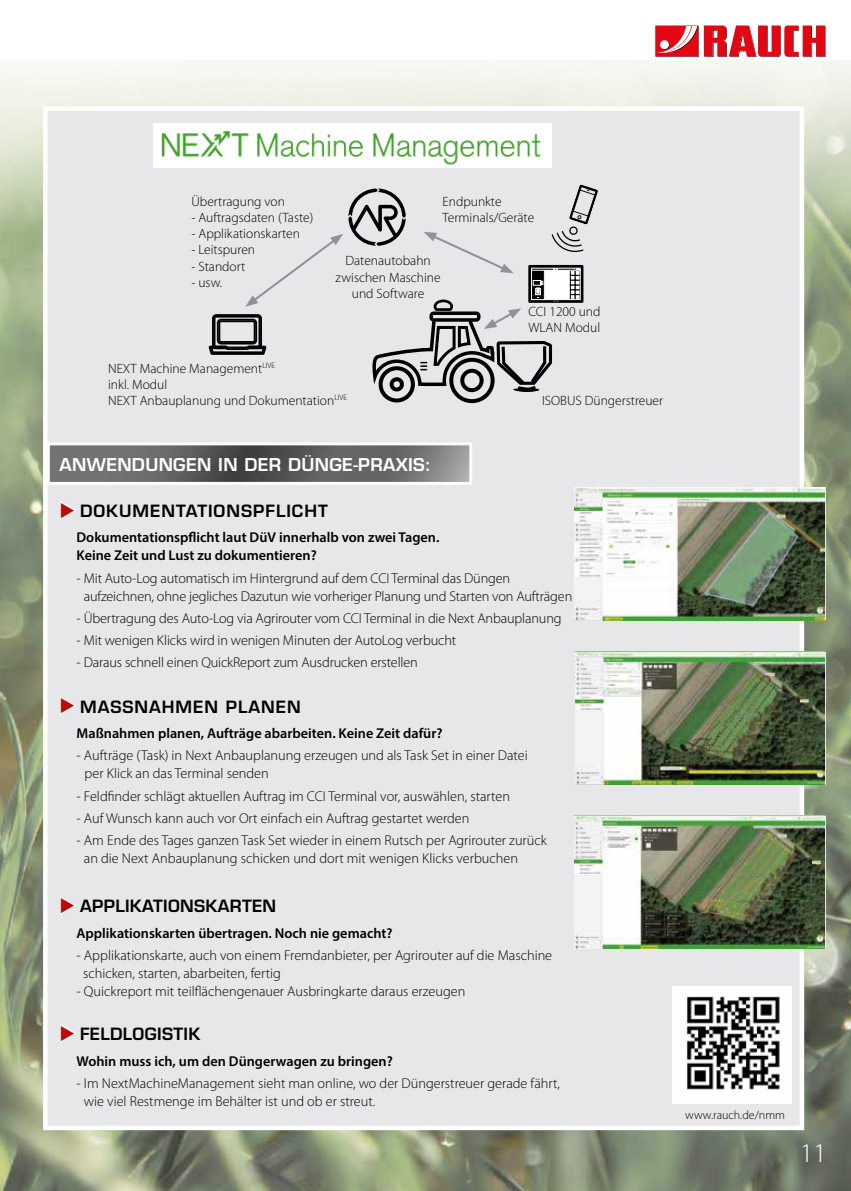
<style>
.page{position:relative;width:851px;height:1191px;background:#fff}
.page>*{position:absolute;margin:0;border:0;box-sizing:border-box;transform-origin:0 0}
.t1{font:300 27px "Myriad Pro";color:#fff}
.t2{font:600 17.25px "Eurostile LT Std";letter-spacing:.02em;color:#fff}
.t3{font:600 16.5px "Eurostile LT Std";letter-spacing:.06em;color:#000}
.t4{font:600 16.5px "Eurostile LT Std";letter-spacing:.02em;color:#000}
.t5{font:300 14.25px/18px "Myriad Pro";color:#000}
.t6{font:600 14.25px/18px "Myriad Pro";color:#000}
.t7{font:300 13.5px/16.2px "Myriad Pro";color:#000}
.t8{font:300 12px "Myriad Pro";color:#000}
.s1{color:#fff}
</style>
<div class="page">
<img style="left:0;top:234px;width:850px;height:957px">
<div style="left:0;top:0;width:850px;height:234px;background:linear-gradient(to bottom,#fff,#b4c29b)"></div>
<div style="left:43px;top:106px;width:761px;height:1024px;background:#e7e7e9;border:4px solid #fff"></div>
<img style="left:574px;top:816px;width:250px;height:132px">
<img style="left:672px;top:986px;width:119px;height:117px">
<img style="left:575px;top:652px;width:248px;height:132px">
<img style="left:574px;top:488px;width:250px;height:132px">
<img style="left:153px;top:123px;width:398px;height:44px">
<svg style="left:51px;top:446px;width:417px;height:35px"></svg>
<div style="left:47px;top:442px;width:425px;height:43px;border:3px solid #fff"></div>
<svg style="left:209px;top:184px;width:389px;height:219px"></svg>
<svg style="left:655px;top:26px;width:170px;height:31px"></svg>
<div style="left:660px;top:40px;width:8px;height:9px;background:#fff;border-radius:50%"></div>
<p class="t7" style="left:191px;top:193px;width:95px">Übertragung von</p>
<p class="t7" style="left:191px;top:210px;width:123px">- Auftragsdaten (Taste)</p>
<p class="t7" style="left:191px;top:226px;width:110px">- Applikationskarten</p>
<p class="t7" style="left:191px;top:242px;width:65px">- Leitspuren</p>
<p class="t7" style="left:191px;top:258px;width:55px">- Standort</p>
<p class="t7" style="left:191px;top:274px;width:32px">- usw.</p>
<p class="t7" style="left:442px;top:193px;width:93px">Endpunkte<br>Terminals/Geräte</p>
<p class="t7" style="left:335px;top:253px;width:107px;text-align:center">Datenautobahn zwischen Maschine und Software</p>
<p class="t7" style="left:528px;top:304px;width:74px">CCI 1200 und<br>WLAN Modul</p>
<p class="t7" style="left:108px;top:360px;width:240px">NEXT Machine Management<sup>LIVE<br></sup>inkl. Modul<br>NEXT Anbauplanung und Dokumentation<sup>LIVE</sup></p>
<p class="t2" style="left:60px;top:454px;width:373px">ANWENDUNGEN IN DER DÜNGE-PRAXIS:</p>
<p class="t7" style="left:542px;top:392px;width:122px">ISOBUS Düngerstreuer</p>
<p class="t3" style="left:60px;top:501px;width:270px"><span class="s1">◆</span> DOKUMENTATIONSPFLICHT</p>
<p class="t6" style="left:77px;top:528px;width:364px">Dokumentationspflicht laut DüV innerhalb von zwei Tagen.<br>Keine Zeit und Lust zu dokumentieren?</p>
<p class="t5" style="left:84px;top:569px;width:490px;text-indent:-7px">- Mit Auto-Log automatisch im Hintergrund auf dem CCI Terminal das Düngen aufzeichnen, ohne jegliches Dazutun wie vorheriger Planung und Starten von Aufträgen</p>
<p class="t5" style="left:77px;top:609px;width:486px">- Übertragung des Auto-Log via Agrirouter vom CCI Terminal in die Next Anbauplanung</p>
<p class="t5" style="left:77px;top:631px;width:381px">- Mit wenigen Klicks wird in wenigen Minuten der AutoLog verbucht</p>
<p class="t5" style="left:77px;top:654px;width:343px">- Daraus schnell einen QuickReport zum Ausdrucken erstellen</p>
<p class="t3" style="left:60px;top:696px;width:242px"><span class="s1">◆</span> MASSNAHMEN PLANEN</p>
<p class="t6" style="left:77px;top:724px;width:367px">Maßnahmen planen, Aufträge abarbeiten. Keine Zeit dafür?</p>
<p class="t5" style="left:85px;top:747px;width:444px;text-indent:-8px">- Aufträge (Task) in Next Anbauplanung erzeugen und als Task Set in einer Datei per Klick an das Terminal senden</p>
<p class="t5" style="left:77px;top:787px;width:435px">- Feldfinder schlägt aktuellen Auftrag im CCI Terminal vor, auswählen, starten</p>
<p class="t5" style="left:77px;top:809px;width:394px">- Auf Wunsch kann auch vor Ort einfach ein Auftrag gestartet werden</p>
<p class="t5" style="left:84px;top:831px;width:464px;text-indent:-7px">- Am Ende des Tages ganzen Task Set wieder in einem Rutsch per Agrirouter zurück an die Next Anbauplanung schicken und dort mit wenigen Klicks verbuchen</p>
<p class="t4" style="left:60px;top:896px;width:218px"><span class="s1">◆</span> APPLIKATIONSKARTEN</p>
<p class="t6" style="left:77px;top:923px;width:317px">Applikationskarten übertragen. Noch nie gemacht?</p>
<p class="t5" style="left:83px;top:946px;width:470px;text-indent:-6px">- Applikationskarte, auch von einem Fremdanbieter, per Agrirouter auf die Maschine schicken, starten, abarbeiten, fertig</p>
<p class="t5" style="left:77px;top:982px;width:390px">- Quickreport mit teilflächengenauer Ausbringkarte daraus erzeugen</p>
<p class="t4" style="left:60px;top:1023px;width:142px"><span class="s1">◆</span> FELDLOGISTIK</p>
<p class="t6" style="left:77px;top:1051px;width:318px">Wohin muss ich, um den Düngerwagen zu bringen?</p>
<p class="t5" style="left:84px;top:1074px;width:477px;text-indent:-7px">- Im NextMachineManagement sieht man online, wo der Düngerstreuer gerade fährt, wie viel Restmenge im Behälter ist und ob er streut.</p>
<p class="t8" style="left:685px;top:1108px;width:101px">www.rauch.de/nmm</p>
<h1 class="t1" style="left:800px;top:1138px;width:28px">11</h1>
</div>
